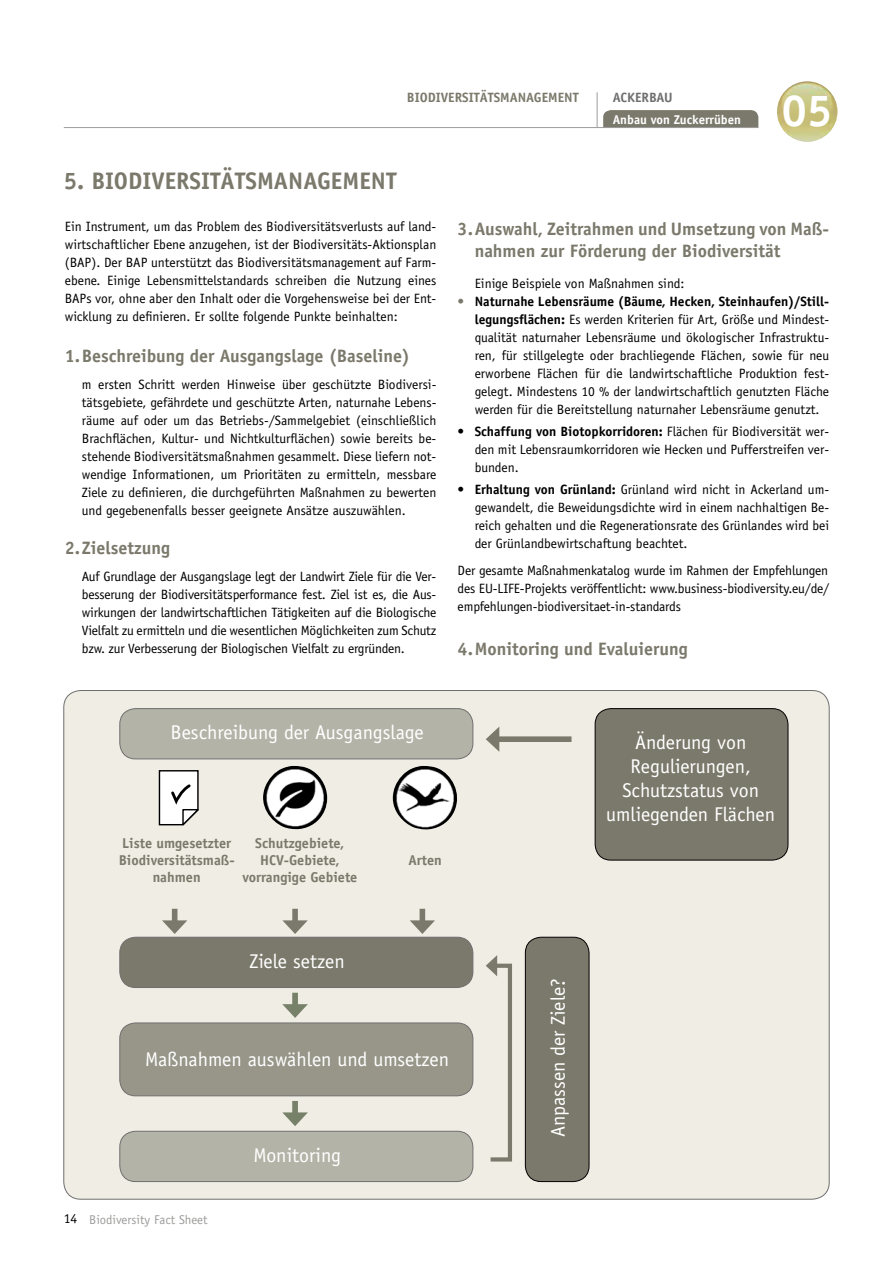
<style>
.page{position:relative;width:893px;height:1263px;background:#fff}
.page>*{position:absolute;margin:0;border:0;box-sizing:border-box;transform-origin:0 0}
.t1{font:700 45px "Officina Sans";color:#fff}
.t2{font:700 24px "Officina Sans";color:#7b796b}
.t3{font:19.95px/24px "Officina Sans";color:#fff;text-align:center}
.t4{font:700 18px/21.6px "Officina Sans";color:#7b796b}
.t5{font:700 14.25px/17.1px "Officina Sans";color:#7b796b;text-align:center}
.t6{font:13.5px/18px "Officina Sans";color:#000;text-align:justify}
.t7{font:700 13.5px "Officina Sans";color:#7b796b}
.t8{font:700 13.5px "Officina Sans";color:#706f6f}
.t9{font:12.75px "Officina Sans";color:#9d9d9c}
.t10{font:700 12.75px "Officina Sans";color:#fff}
.s1{color:#7b796b}
.s2{font-weight:700}
.s3{font-size:13.5px;color:#000}
</style>
<div class="page">
<img style="left:778px;top:82px;width:27px;height:42px">
<div style="left:775px;top:79px;width:65px;height:65px;border:2px solid #fff;border-radius:50%"></div>
<hr style="left:597px;top:92px;width:1px;height:36px;background:#9d9d9c">
<svg style="left:603px;top:110px;width:155px;height:17px;background:#7c7a6d"></svg>
<hr style="left:64px;top:127px;width:694px;height:1px;background:#9d9d9c">
<div style="left:64px;top:690px;width:765px;height:509px;background:#f0ede5;border-radius:17px"></div>
<div style="left:525px;top:937px;width:64px;height:244px;background:#7b796b;border-radius:16px"></div>
<div style="left:525px;top:937px;width:64px;height:245px;border:1px solid #000;border-radius:16px"></div>
<div style="left:120px;top:1023px;width:353px;height:73px;background:#989689;border-radius:16px"></div>
<div style="left:120px;top:1023px;width:353px;height:73px;border:1px solid #706f6f;border-radius:16px"></div>
<div style="left:120px;top:937px;width:353px;height:50px;background:#7b796b;border-radius:16px"></div>
<div style="left:120px;top:937px;width:353px;height:51px;border:1px solid #706f6f;border-radius:16px"></div>
<div style="left:120px;top:709px;width:353px;height:50px;background:#b4b3a7;border-radius:16px"></div>
<div style="left:120px;top:708px;width:353px;height:51px;border:1px solid #706f6f;border-radius:16px"></div>
<div style="left:595px;top:709px;width:193px;height:151px;background:#7b796b;border-radius:16px"></div>
<div style="left:595px;top:708px;width:193px;height:152px;border:1px solid #000;border-radius:16px"></div>
<div style="left:120px;top:1131px;width:353px;height:50px;background:#b4b3a7;border-radius:16px"></div>
<div style="left:120px;top:1131px;width:353px;height:51px;border:1px solid #706f6f;border-radius:16px"></div>
<img style="left:393px;top:766px;width:64px;height:63px">
<img style="left:263px;top:766px;width:64px;height:64px">
<svg style="left:158px;top:770px;width:41px;height:56px;background:#d2d2d1"></svg>
<div style="left:172px;top:909px;width:5px;height:16px;background:#7b796b"></div>
<svg style="left:162px;top:920px;width:25px;height:14px"></svg>
<div style="left:292px;top:909px;width:6px;height:16px;background:#7b796b"></div>
<svg style="left:282px;top:920px;width:26px;height:14px"></svg>
<div style="left:292px;top:993px;width:6px;height:16px;background:#77816a"></div>
<svg style="left:282px;top:1004px;width:26px;height:14px"></svg>
<div style="left:292px;top:1101px;width:6px;height:16px;background:#77816a"></div>
<svg style="left:282px;top:1112px;width:26px;height:14px"></svg>
<div style="left:420px;top:909px;width:5px;height:16px;background:#7b796b"></div>
<svg style="left:410px;top:920px;width:25px;height:14px"></svg>
<svg style="left:486px;top:955px;width:26px;height:207px"></svg>
<div style="left:494px;top:736px;width:77px;height:6px;background:#7b796b"></div>
<svg style="left:486px;top:727px;width:13px;height:25px"></svg>
<p class="t7" style="left:407px;top:89px;width:173px">Biodiversitätsmanagement</p>
<p class="t8" style="left:613px;top:89px;width:62px">Ackerbau</p>
<p class="t10" style="left:613px;top:112px;width:130px">Anbau von Zuckerrüben</p>
<h1 class="t1" style="left:782px;top:83px;width:52px">05</h1>
<h2 class="t2" style="left:64px;top:166px;width:334px">5. Biodiversitätsmanagement</h2>
<p class="t6" style="left:65px;top:218px;width:373px">Ein Instrument, um das Problem des Biodiversitätsverlusts auf land&shy;wirtschaftlicher Ebene anzugehen, ist der Biodiversitäts-Aktionsplan (BAP). Der BAP unterstützt das Biodiversitätsmanagement auf Farm&shy;ebene. Einige Lebensmittelstandards schreiben die Nutzung eines BAPs vor, ohne aber den Inhalt oder die Vorgehensweise bei der Ent&shy;wicklung zu definieren. Er sollte folgende Punkte beinhalten:</p>
<h3 class="t4" style="left:65px;top:345px;width:347px">1.Beschreibung der Ausgangslage (Baseline)</h3>
<p class="t6" style="left:82px;top:375px;width:356px">m ersten Schritt werden Hinweise über geschützte Biodiversi&shy;tätsgebiete, gefährdete und geschützte Arten, naturnahe Lebens&shy;räume auf oder um das Betriebs-/Sammelgebiet (einschließlich Brachflächen, Kultur- und Nichtkulturflächen) sowie bereits be&shy;stehende Biodiversitätsmaßnahmen gesammelt. Diese liefern not&shy;wendige Informationen, um Prioritäten zu ermitteln, messbare Ziele zu definieren, die durchgeführten Maßnahmen zu bewerten und gegebenenfalls besser geeignete Ansätze auszuwählen.</p>
<h3 class="t4" style="left:65px;top:537px;width:107px">2.Zielsetzung</h3>
<p class="t6" style="left:82px;top:567px;width:356px">Auf Grundlage der Ausgangslage legt der Landwirt Ziele für die Ver&shy;besserung der Biodiversitätsperformance fest. Ziel ist es, die Aus&shy;wirkungen der landwirtschaftlichen Tätigkeiten auf die Biologische Vielfalt zu ermitteln und die wesentlichen Möglichkeiten zum Schutz bzw. zur Verbesserung der Biologischen Vielfalt zu ergründen.</p>
<h3 class="t4" style="left:475px;top:218px;width:356px;text-indent:-17px">3.Auswahl, Zeitrahmen und Umsetzung von Maß&shy;nahmen zur Förderung der Biodiversität</h3>
<p class="t6" style="left:475px;top:274px;width:211px">Einige Beispiele von Maßnahmen sind:</p>
<p class="t6" style="left:475px;top:292px;width:356px;text-indent:-17px"><span class="s1">•</span> <span class="s2">Naturnahe Lebensräume (Bäume, H ecken, Steinhaufen)/Still&shy;legungsflächen:</span> Es werden Kriterien für Art, Größe und Mindest&shy;qualität naturnaher Lebensräume und ökologischer Infrastruktu&shy;ren, für stillgelegte oder brachliegende Flächen, sowie für neu erworbene Flächen für die landwirtschaftliche Produktion fest&shy;gelegt. Mindestens 10 % der landwirtschaftlich genutzten Fläche werden für die Bereitstellung naturnaher Lebensräume genutzt.</p>
<p class="t6" style="left:475px;top:422px;width:356px;text-indent:-17px"><span class="s2">• Schaffung von Biotopkorridoren:</span> Flächen für Biodiversität wer&shy;den mit Lebensraumkorridoren wie Hecken und Pufferstreifen ver&shy;bunden.</p>
<p class="t6" style="left:475px;top:481px;width:356px;text-indent:-17px"><span class="s2">• Erhaltung von Grünland:</span> Grünland wird nicht in Ackerland um&shy;gewandelt, die Beweidungsdichte wird in einem nachhaltigen Be&shy;reich gehalten und die Regenerationsrate des Grünlandes wird bei der Grünlandbewirtschaftung beachtet.</p>
<p class="t6" style="left:458px;top:561px;width:373px">Der gesamte Maßnahmenkatalog wurde im Rahmen der Empfehlungen des EU-LIFE-Projekts veröffentlicht: www.business-biodiversity.eu/de/ empfehlungen-biodiversitaet-in-standards</p>
<h3 class="t4" style="left:458px;top:638px;width:232px">4. Monitoring und Evaluierung</h3>
<h3 class="t3" style="left:171px;top:721px;width:255px">Beschreibung der Ausgangslage</h3>
<h3 class="t3" style="left:606px;top:730px;width:170px">Änderung von<br>Regulierungen,<br>Schutzstatus von umliegenden Flächen</h3>
<p class="t5" style="left:119px;top:834px;width:117px">Liste umgesetzter<br>Biodiversitätsmaß&shy;nahmen</p>
<p class="t5" style="left:242px;top:834px;width:117px">Schutzgebiete,<br>HCV-Gebiete, vorrangige Gebiete</p>
<h3 class="t3" style="left:250px;top:949px;width:97px">Ziele setzen</h3>
<p class="t5" style="left:408px;top:851px;width:35px">Arten</p>
<h3 class="t3" style="left:145px;top:1047px;width:305px">Maßnahmen auswählen und umsetzen</h3>
<p class="t9" style="left:64px;top:1212px;width:145px"><span class="s3">14</span> Biodiversity Fact Sheet</p>
<h3 class="t3" style="left:253px;top:1143px;width:89px">Monitoring</h3>
<h3 class="t3" style="left:546px;top:1137px;width:160px;rotate:-90deg">Anpassen der Ziele?</h3>
</div>
